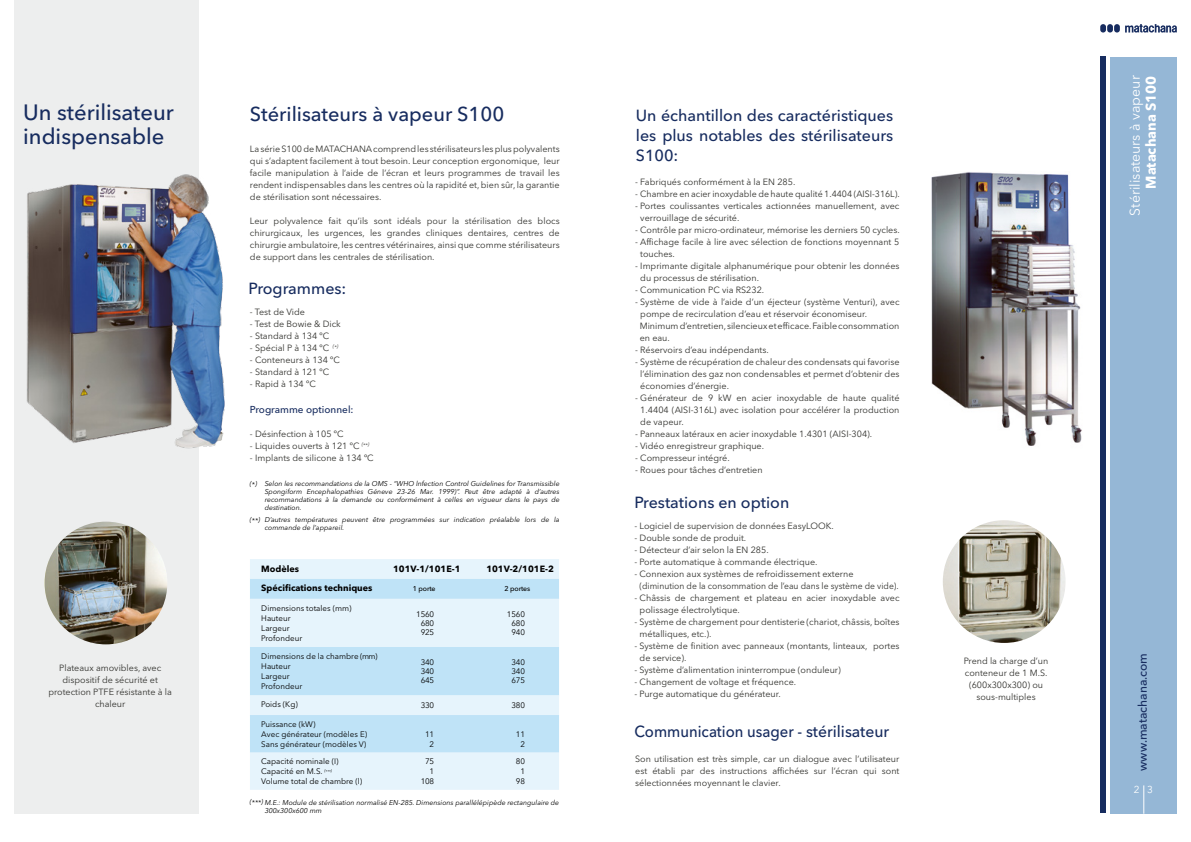
<style>
.page{position:relative;width:1191px;height:842px;background:#fff}
.page>*{position:absolute;margin:0;border:0;box-sizing:border-box;transform-origin:0 0}
.t1{font:500 22px "Avenir Next LT Pro";color:#172c5f}
.t2{font:500 20px "Avenir Next LT Pro";color:#172c5f}
.t3{font:500 16px/20px "Avenir Next LT Pro";color:#172c5f;text-align:justify}
.t4{font:500 16px "Avenir Next LT Pro";color:#172c5f;scale:.93 1}
.t5{font:14px "Avenir Next LT Pro";color:#fff}
.t6{font:700 14px "Avenir Next LT Pro";color:#fff}
.t7{font:500 12px "Avenir Next LT Pro";color:#172c5f}
.t8{font:500 10px "Avenir Next LT Pro";color:#172c5f}
.t9{font:10px "Avenir Next LT Pro";color:#fff}
.t10{font:9px/12px "Avenir Next LT Pro";color:#32322e}
.t11{font:700 9px "Avenir Next LT Pro";color:#000}
.t12{font:8px/10px "Avenir Next LT Pro";color:#000}
.t13{font:8px/9px "Avenir Next LT Pro";letter-spacing:-.02em;color:#000;text-align:center}
.t14{font:italic 7px/8px "Avenir Next LT Pro";color:#000}
.t15{font:500 7px "Avenir Next LT Pro";letter-spacing:-.02em;color:#000}
</style>
<div class="page">
<div style="left:1110px;top:57px;width:66px;height:757px;background:#95b7d6"></div>
<div style="left:1100px;top:57px;width:5px;height:756px;background:#172c5f"></div>
<div style="left:1114px;top:24px;width:5px;height:9px;background:#172c5f;border-radius:3px"></div>
<div style="left:1107px;top:24px;width:6px;height:9px;background:#172c5f;border-radius:3px"></div>
<div style="left:1100px;top:24px;width:6px;height:9px;background:#172c5f;border-radius:3px"></div>
<svg style="left:1125px;top:24px;width:52px;height:9px"></svg>
<svg style="left:1143px;top:785px;width:1px;height:29px"></svg>
<div style="left:14px;top:0;width:184px;height:814px;background:#edeeee"></div>
<img style="left:26px;top:148px;width:199px;height:303px">
<img style="left:931px;top:172px;width:151px;height:274px">
<img style="left:45px;top:522px;width:122px;height:122px;border-radius:61px">
<img style="left:942px;top:520px;width:123px;height:123px;border-radius:61px">
<div style="left:250px;top:559px;width:309px;height:231px;background:#e6f4fc"></div>
<svg style="left:250px;top:579px;width:309px;height:173px;background:#cee9f8"></svg>
<h1 class="t1" style="left:23px;top:99px;width:152px">Un stérilisateur</h1>
<h2 class="t2" style="left:250px;top:102px;width:256px">Stérilisateurs à vapeur S100</h2>
<h1 class="t1" style="left:23px;top:123px;width:143px">indispensable</h1>
<h3 class="t3" style="left:636px;top:105px;width:259px">Un échantillon des caractéristiques les plus notables des stérilisateurs S100:</h3>
<p class="t10" style="left:250px;top:143px;width:311px;text-align:justify">La série S100 de MATACHANA comprend les stérilisateurs les plus polyvalents qui s’adaptent facilement à tout besoin. Leur conception ergonomique, leur facile manipulation à l’aide de l’écran et leurs programmes de travail les rendent indispensables dans les centres où la rapidité et, bien sûr, la garantie de stérilisation sont nécessaires.</p>
<p class="t10" style="left:250px;top:215px;width:311px;text-align:justify">Leur polyvalence fait qu’ils sont idéals pour la stérilisation des blocs chirurgicaux, les urgences, les grandes cliniques dentaires, centres de chirurgie ambulatoire, les centres vétérinaires, ainsi que comme stérilisateurs de support dans les centrales de stérilisation.</p>
<p class="t10" style="left:635px;top:175px;width:162px">- Fabriqués conformément à la EN 285.</p>
<p class="t10" style="left:635px;top:187px;width:266px">- Chambre en acier inoxydable de haute qualité 1.4404 (AISI-316L).</p>
<p class="t10" style="left:640px;top:199px;width:261px;text-indent:-5px">- Portes coulissantes verticales actionnées manuellement, avec verrouillage de sécurité.</p>
<p class="t10" style="left:635px;top:223px;width:266px">- Contrôle par micro-ordinateur, mémorise les derniers 50 cycles.</p>
<p class="t10" style="left:640px;top:235px;width:261px;text-indent:-5px">- Affichage facile à lire avec sélection de fonctions moyennant 5 touches.</p>
<p class="t10" style="left:640px;top:259px;width:261px;text-indent:-5px">- Imprimante digitale alphanumérique pour obtenir les données du processus de stérilisation.</p>
<p class="t10" style="left:635px;top:283px;width:131px">- Communication PC via RS232.</p>
<p class="t10" style="left:639px;top:295px;width:261px;text-indent:-4px">- Système de vide à l’aide d’un éjecteur (système Venturi), avec pompe de recirculation d’eau et réservoir économiseur.<br>Minimum d’entretien, silencieux et efficace. Faible consommation en eau.</p>
<p class="t10" style="left:635px;top:343px;width:135px">- Réservoirs d’eau indépendants.</p>
<p class="t10" style="left:640px;top:355px;width:261px;text-align:justify;text-indent:-5px">- Système de récupération de chaleur des condensats qui favorise l’élimination des gaz non condensables et permet d’obtenir des économies d’énergie.</p>
<p class="t10" style="left:640px;top:391px;width:261px;text-align:justify;text-indent:-5px">- Générateur de 9 kW en acier inoxydable de haute qualité 1.4404 (AISI-316L) avec isolation pour accélérer la production de vapeur.</p>
<p class="t10" style="left:635px;top:427px;width:239px">- Panneaux latéraux en acier inoxydable 1.4301 (AISI-304).</p>
<p class="t10" style="left:635px;top:439px;width:130px">- Vidéo enregistreur graphique.</p>
<p class="t10" style="left:635px;top:451px;width:96px">- Compresseur intégré.</p>
<p class="t10" style="left:635px;top:463px;width:129px">- Roues pour tâches d’entretien</p>
<h3 class="t3" style="left:248px;top:278px;width:99px">Programmes:</h3>
<p class="t10" style="left:250px;top:306px;width:56px">- Test de Vide</p>
<p class="t10" style="left:250px;top:318px;width:92px">- Test de Bowie &amp; Dick</p>
<p class="t10" style="left:250px;top:330px;width:81px">- Standard à 134 ºC</p>
<p class="t10" style="left:250px;top:342px;width:90px">- Spécial P à 134 ºC <sup>(*)</sup></p>
<p class="t10" style="left:250px;top:354px;width:92px">- Conteneurs à 134 ºC</p>
<p class="t10" style="left:250px;top:366px;width:81px">- Standard à 121 ºC</p>
<p class="t10" style="left:250px;top:378px;width:67px">- Rapid à 134 ºC</p>
<p class="t8" style="left:250px;top:404px;width:105px">Programme optionnel:</p>
<p class="t10" style="left:250px;top:428px;width:95px">- Désinfection à 105 ºC</p>
<p class="t10" style="left:250px;top:440px;width:121px">- Liquides ouverts à 121 ºC <sup>(**)</sup></p>
<p class="t10" style="left:250px;top:452px;width:125px">- Implants de silicone à 134 ºC</p>
<p class="t14" style="left:265px;top:480px;width:296px;text-align:justify">Selon les recommandations de la OMS - “WHO lnfection Control Guidelines for Transmissible Spongiform Encephalopathies Géneve 23-26 Mar. 1999)”. Peut être adapté à d’autres recommandations à la demande ou conformément à celles en vigueur dans le pays de destination.</p>
<p class="t14" style="left:265px;top:516px;width:296px">D’autres températures peuvent être programmées sur indication préalable lors de la commande de l’appareil.</p>
<p class="t14" style="left:250px;top:480px;width:9px">(*)</p>
<p class="t14" style="left:250px;top:516px;width:12px">(**)</p>
<h3 class="t3" style="left:634px;top:492px;width:156px">Prestations en option</h3>
<p class="t10" style="left:634px;top:520px;width:201px">- Logiciel de supervision de données EasyLOOK.</p>
<p class="t10" style="left:634px;top:532px;width:113px">- Double sonde de produit.</p>
<p class="t10" style="left:634px;top:544px;width:136px">- Détecteur d’air selon la EN 285.</p>
<p class="t10" style="left:634px;top:556px;width:185px">- Porte automatique à commande électrique.</p>
<p class="t10" style="left:639px;top:568px;width:260px;text-indent:-5px">- Connexion aux systèmes de refroidissement externe (diminution de la consommation de l’eau dans le système de vide).</p>
<p class="t10" style="left:639px;top:592px;width:261px;text-indent:-5px">- Châssis de chargement et plateau en acier inoxydable avec polissage électrolytique.</p>
<p class="t10" style="left:639px;top:616px;width:261px;text-indent:-5px">- Système de chargement pour dentisterie (chariot, châssis, boîtes métalliques, etc.).</p>
<p class="t10" style="left:639px;top:640px;width:261px;text-indent:-5px">- Système de finition avec panneaux (montants, linteaux, portes de service).</p>
<p class="t10" style="left:634px;top:664px;width:208px">- Système d’alimentation ininterrompue (onduleur)</p>
<p class="t10" style="left:634px;top:676px;width:163px">- Changement de voltage et fréquence.</p>
<p class="t10" style="left:634px;top:688px;width:148px">- Purge automatique du générateur.</p>
<p class="t11" style="left:261px;top:563px;width:39px">Modèles</p>
<p class="t11" style="left:393px;top:563px;width:69px">101V-1/101E-1</p>
<p class="t11" style="left:486px;top:563px;width:69px">101V-2/101E-2</p>
<p class="t11" style="left:261px;top:583px;width:113px">Spécifications techniques</p>
<p class="t15" style="left:413px;top:585px;width:24px">1 porte</p>
<p class="t15" style="left:504px;top:585px;width:27px">2 portes</p>
<p class="t12" style="left:261px;top:603px;width:92px">Dimensions totales (mm)<br>Hauteur<br>Largeur<br>Profondeur</p>
<p class="t13" style="left:416px;top:610px;width:20px">1560<br>680<br>925</p>
<p class="t13" style="left:507px;top:610px;width:20px">1560<br>680<br>940</p>
<p class="t12" style="left:261px;top:652px;width:118px">Dimensions de la chambre (mm)<br>Hauteur<br>Largeur<br>Profondeur</p>
<p class="t12" style="left:421px;top:658px;width:15px;line-height:9px;text-align:justify">340<br>340<br>645</p>
<p class="t12" style="left:511px;top:658px;width:15px;line-height:9px;text-align:justify">340<br>340<br>675</p>
<p class="t12" style="left:261px;top:699px;width:38px">Poids (Kg)</p>
<p class="t12" style="left:421px;top:700px;width:15px">330</p>
<p class="t12" style="left:511px;top:700px;width:15px">380</p>
<p class="t12" style="left:261px;top:719px;width:107px">Puissance (kW)<br>Avec générateur (modèles E)<br>Sans générateur (modèles V)</p>
<p class="t12" style="left:425px;top:729px;width:11px;text-align:center">11<br>2</p>
<p class="t12" style="left:516px;top:729px;width:11px;text-align:center">11<br>2</p>
<p class="t12" style="left:261px;top:756px;width:102px">Capacité nominale (I)<br>Capacité en M.S. <sup>(***)<br></sup>Volume total de chambre (l)</p>
<p class="t12" style="left:421px;top:756px;width:15px;text-align:right">75<br>1<br>108</p>
<p class="t12" style="left:516px;top:756px;width:11px;text-align:center">80<br>1<br>98</p>
<p class="t10" style="left:48px;top:662px;width:125px;text-align:center">Plateaux amovibles, avec dispositif de sécurité et protection PTFE résistante à la chaleur</p>
<p class="t10" style="left:963px;top:654px;width:86px;text-align:center">Prend la charge d’un conteneur de 1 M.S. (600x300x300) ou sous-multiples</p>
<h3 class="t4" style="left:634px;top:721px;width:275px">Communication usager - stérilisateur</h3>
<p class="t10" style="left:635px;top:753px;width:266px;text-align:justify">Son utilisation est très simple, car un dialogue avec l’utilisateur est établi par des instructions affichées sur l’écran qui sont sélectionnées moyennant le clavier.</p>
<p class="t14" style="left:265px;top:798px;width:296px;text-indent:-15px">(***) M.E.: Module de stérilisation normalisé EN-285. Dimensions parallélépipède rectangulaire de<br>300x300x600 mm</p>
<h3 class="t5" style="left:1126px;top:216px;width:142px;rotate:-90deg">Stérilisateurs à vapeur</h3>
<h3 class="t6" style="left:1142px;top:189px;width:115px;rotate:-90deg">Matachana S100</h3>
<h3 class="t7" style="left:1135px;top:771px;width:119px;rotate:-90deg">www.matachana.com</h3>
<p class="t9" style="left:1133px;top:783px;width:21px">2 3</p>
</div>
